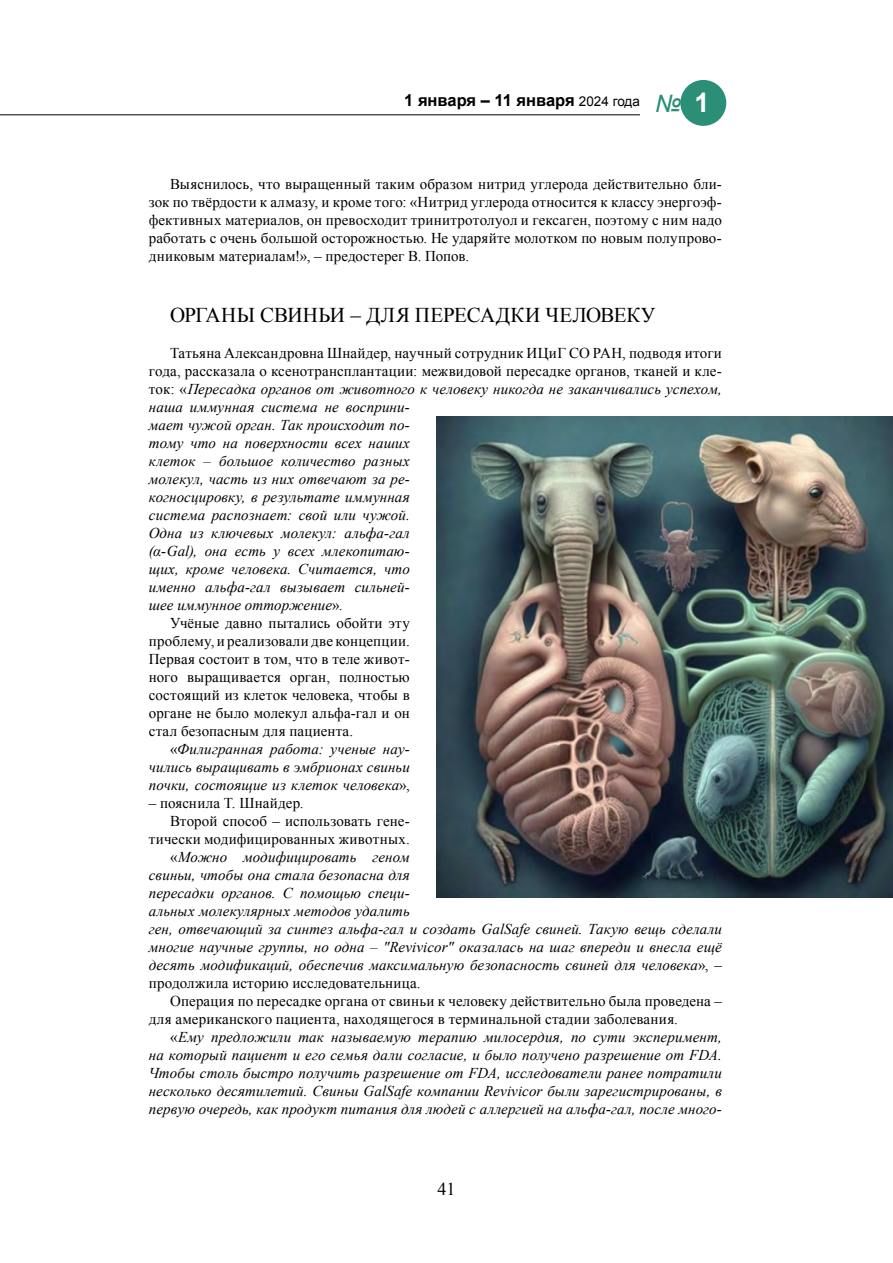
<style>
.page{position:relative;width:893px;height:1263px;background:#fff}
.page>*{position:absolute;margin:0;border:0;box-sizing:border-box;transform-origin:0 0}
.t1{font:italic 24px "Arial";color:#2b8e77}
.t2{font:21px "Times New Roman";letter-spacing:-.005em;color:#000}
.t3{font:18px "Times New Roman";color:#000}
.t4{font:700 16.5px "Arial";color:#000}
.t5{font:italic 15px "Times New Roman";letter-spacing:.005em;color:#000}
.t6{font:15px/18px "Times New Roman";letter-spacing:.01em;color:#000;text-align:justify}
.s1{font-weight:400;font-size:13.5px}
.s2{font-weight:700;font-style:normal;font-size:27px;color:#fff}
.s3{font-style:normal}
</style>
<div class="page">
<img style="left:437px;top:416px;width:456px;height:482px">
<hr style="left:0;top:114px;width:640px;height:1px;background:#000">
<div style="left:680px;top:80px;width:46px;height:46px;background:#2b8e77;border-radius:50%"></div>
<p class="t4" style="left:404px;top:89px;width:237px">1 января ‒ 11 января <span class="s1">2024 года</span></p>
<h1 class="t1" style="left:655px;top:88px;width:56px">№ <span class="s2">1</span></h1>
<p class="t6" style="left:149px;top:175px;width:574px;text-indent:21px">Выяснилось, что выращенный таким образом нитрид углерода действительно бли&shy;зок по твёрдости к алмазу, и кроме того: «Нитрид углерода относится к классу энергоэф&shy;фективных материалов, он превосходит тринитротолуол и гексаген, поэтому с ним надо работать с очень большой осторожностью. Не ударяйте молотком по новым полупрово&shy;дниковым материалам!», ‒ предостерег В. Попов.</p>
<h2 class="t2" style="left:170px;top:301px;width:487px">ОРГАНЫ СВИНЬИ ‒ ДЛЯ ПЕРЕСАДКИ ЧЕЛОВЕКУ</h2>
<p class="t6" style="left:170px;top:344px;width:553px">Татьяна Александровна Шнайдер, научный сотрудник ИЦиГ СО РАН, подводя итоги</p>
<p class="t6" style="left:149px;top:362px;width:574px">года, рассказала о ксенотрансплантации: межвидовой пересадке органов, тканей и кле-</p>
<p class="t5" style="left:149px;top:379px;width:574px"><span class="s3">ток: «</span>Пересадка органов от животного к человеку никогда не заканчивались успехом,</p>
<p class="t5" style="left:149px;top:397px;width:263px">наша иммунная система не восприни-</p>
<p class="t5" style="left:149px;top:415px;width:262px">мает чужой орган. Так происходит по-</p>
<p class="t5" style="left:149px;top:433px;width:263px">тому что на поверхности всех наших</p>
<p class="t5" style="left:149px;top:451px;width:263px">клеток ‒ большое количество разных</p>
<p class="t5" style="left:149px;top:469px;width:262px">молекул, часть из них отвечают за ре-</p>
<p class="t5" style="left:149px;top:487px;width:263px">когносцировку, в результате иммунная</p>
<p class="t5" style="left:149px;top:505px;width:262px">система распознает: свой или чужой.</p>
<p class="t5" style="left:149px;top:523px;width:262px">Одна из ключевых молекул: альфа-гал</p>
<p class="t5" style="left:149px;top:541px;width:262px">(α-Gal), она есть у всех млекопитаю-</p>
<p class="t5" style="left:149px;top:559px;width:263px">щих, кроме человека. Считается, что</p>
<p class="t5" style="left:149px;top:577px;width:262px">именно альфа-гал вызывает сильней-</p>
<p class="t5" style="left:149px;top:595px;width:195px">шее иммунное отторжение<span class="s3">».</span></p>
<p class="t6" style="left:170px;top:614px;width:241px">Учёные давно пытались обойти эту</p>
<p class="t6" style="left:149px;top:632px;width:262px">проблему, и реализовали две концепции.</p>
<p class="t6" style="left:149px;top:650px;width:262px">Первая состоит в том, что в теле живот-</p>
<p class="t6" style="left:149px;top:668px;width:262px">ного выращивается орган, полностью</p>
<p class="t6" style="left:149px;top:686px;width:262px">состоящий из клеток человека, чтобы в</p>
<p class="t6" style="left:149px;top:704px;width:262px">органе не было молекул альфа-гал и он</p>
<p class="t6" style="left:149px;top:722px;width:206px">стал безопасным для пациента.</p>
<p class="t5" style="left:170px;top:739px;width:241px"><span class="s3">«</span>Филигранная работа: ученые нау-</p>
<p class="t5" style="left:149px;top:757px;width:262px">чились выращивать в эмбрионах свиньи</p>
<p class="t5" style="left:149px;top:775px;width:262px">почки, состоящие из клеток человека<span class="s3">»,</span></p>
<p class="t6" style="left:149px;top:794px;width:156px">‒ пояснила Т. Шнайдер.</p>
<p class="t6" style="left:170px;top:812px;width:241px">Второй способ ‒ использовать гене-</p>
<p class="t6" style="left:149px;top:830px;width:262px">тически модифицированных животных.</p>
<p class="t5" style="left:170px;top:847px;width:241px"><span class="s3">«</span>Можно модифицировать геном</p>
<p class="t5" style="left:149px;top:865px;width:262px">свиньи, чтобы она стала безопасна для</p>
<p class="t5" style="left:149px;top:883px;width:262px">пересадки органов. С помощью специ-</p>
<p class="t5" style="left:149px;top:901px;width:263px">альных молекулярных методов удалить</p>
<p class="t5" style="left:149px;top:919px;width:575px">ген, отвечающий за синтез альфа-гал и создать GalSafe свиней. Такую вещь сделали</p>
<p class="t5" style="left:149px;top:937px;width:575px">многие научные группы, но одна ‒ ″Revivicor″ оказалась на шаг впереди и внесла ещё</p>
<p class="t5" style="left:149px;top:955px;width:574px">десять модификаций, обеспечив максимальную безопасность свиней для человека<span class="s3">», ‒</span></p>
<p class="t6" style="left:149px;top:974px;width:273px">продолжила историю исследовательница.</p>
<p class="t6" style="left:170px;top:992px;width:553px">Операция по пересадке органа от свиньи к человеку действительно была проведена ‒</p>
<p class="t6" style="left:149px;top:1010px;width:531px">для американского пациента, находящегося в терминальной стадии заболевания.</p>
<p class="t5" style="left:170px;top:1027px;width:553px"><span class="s3">«</span>Ему предложили так называемую терапию милосердия, по сути эксперимент,</p>
<p class="t5" style="left:149px;top:1045px;width:574px">на который пациент и его семья дали согласие, и было получено разрешение от FDA.</p>
<p class="t5" style="left:149px;top:1063px;width:575px">Чтобы столь быстро получить разрешение от FDA, исследователи ранее потратили</p>
<p class="t5" style="left:149px;top:1081px;width:574px">несколько десятилетий. Свиньи GalSafe компании Revivicor были зарегистрированы, в</p>
<p class="t5" style="left:149px;top:1099px;width:575px">первую очередь, как продукт питания для людей с аллергией на альфа-гал, после много-</p>
<p class="t3" style="left:437px;top:1176px;width:19px">41</p>
</div>
